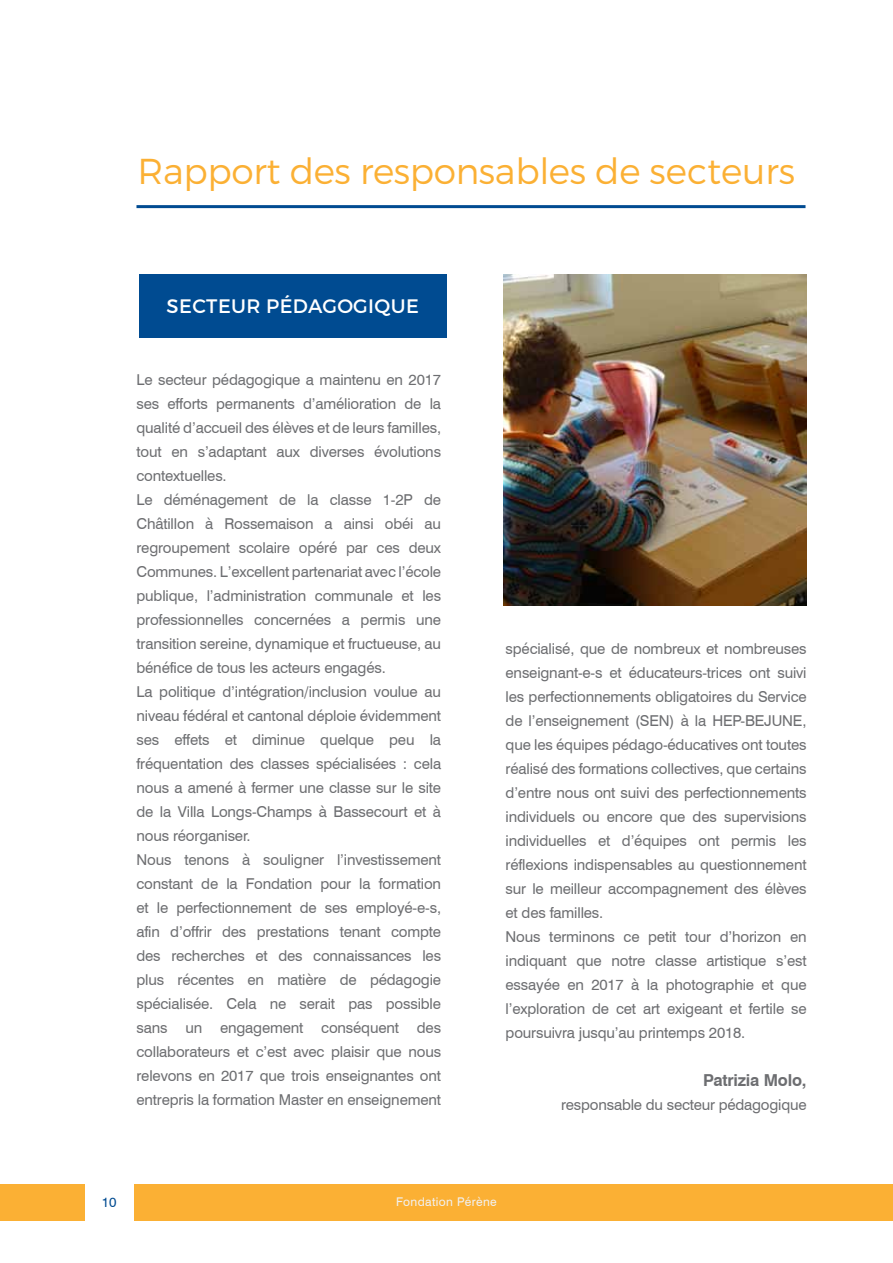
<style>
.page{position:relative;width:893px;height:1263px;background:#fff}
.page>*{position:absolute;margin:0;border:0;box-sizing:border-box;transform-origin:0 0}
.t1{font:300 36px "Montserrat";letter-spacing:-.01em;color:#fbb034}
.t2{font:19.5px "Montserrat";letter-spacing:.02em;color:#fff}
.t3{font:700 16.5px "Swiss 721 BT";letter-spacing:-.015em;color:#6d6e71}
.t4{font:15px/24px "Swiss 721 BT";letter-spacing:-.01em;color:#6d6e71}
.t5{font:13.5px "Swiss 721 BT";color:#004b91}
.t6{font:12px "Swiss 721 BT";letter-spacing:.03em;color:#f1f1f2}
</style>
<div class="page">
<div style="left:0;top:1184px;width:893px;height:36px;background:#fbb034"></div>
<div style="left:139px;top:275px;width:307px;height:63px;background:#004b91"></div>
<div style="left:85px;top:1183px;width:48px;height:38px;background:#fff"></div>
<img style="left:504px;top:275px;width:303px;height:331px">
<hr style="left:136px;top:205px;width:669px;height:3px;background:#004b91">
<h1 class="t1" style="left:138px;top:150px;width:659px">Rapport des responsables de secteurs</h1>
<h2 class="t2" style="left:167px;top:294px;width:254px">SECTEUR PéDAGOGIQUE</h2>
<p class="t4" style="left:136px;top:368px;width:306px">Le secteur pédagogique a maintenu en 2017 ses efforts permanents d’amélioration de la qualité d’accueil des élèves et de leurs familles, tout en s’adaptant aux diverses évolutions contextuelles.<br>Le déménagement de la classe 1-2P de Châtillon à Rossemaison a ainsi obéi au regroupement scolaire opéré par ces deux Communes. L’excellent partenariat avec l’école publique, l’administration communale et les professionnelles concernées a permis une transition sereine, dynamique et fructueuse, au bénéfice de tous les acteurs engagés.<br>La politique d’intégration/inclusion voulue au niveau fédéral et cantonal déploie évidemment ses effets et diminue quelque peu la fréquentation des classes spécialisées : cela nous a amené à fermer une classe sur le site de la Villa Longs-Champs à Bassecourt et à nous réorganiser.<br>Nous tenons à souligner l’investissement constant de la Fondation pour la formation et le perfectionnement de ses employé-e-s, afin d’offrir des prestations tenant compte des recherches et des connaissances les plus récentes en matière de pédagogie spécialisée. Cela ne serait pas possible sans un engagement conséquent des collaborateurs et c’est avec plaisir que nous relevons en 2017 que trois enseignantes ont entrepris la formation Master en enseignement</p>
<p class="t4" style="left:506px;top:637px;width:303px">spécialisé, que de nombreux et nombreuses enseignant-e-s et éducateurs-trices ont suivi les perfectionnements obligatoires du Service de l’enseignement (SEN) à la HEP-BEJUNE, que les équipes pédago-éducatives ont toutes réalisé des formations collectives, que certains d’entre nous ont suivi des perfectionnements individuels ou encore que des supervisions individuelles et d’équipes ont permis les réflexions indispensables au questionnement sur le meilleur accompagnement des élèves et des familles.<br>Nous terminons ce petit tour d’horizon en indiquant que notre classe artistique s’est essayée en 2017 à la photographie et que l’exploration de cet art exigeant et fertile se poursuivra jusqu’au printemps 2018.</p>
<p class="t3" style="left:703px;top:1070px;width:105px">Patrizia Molo,</p>
<p class="t4" style="left:561px;top:1093px;width:247px">responsable du secteur pédagogique</p>
<p class="t5" style="left:102px;top:1194px;width:16px">10</p>
<p class="t6" style="left:396px;top:1194px;width:102px">Fondation Pérène</p>
</div>
